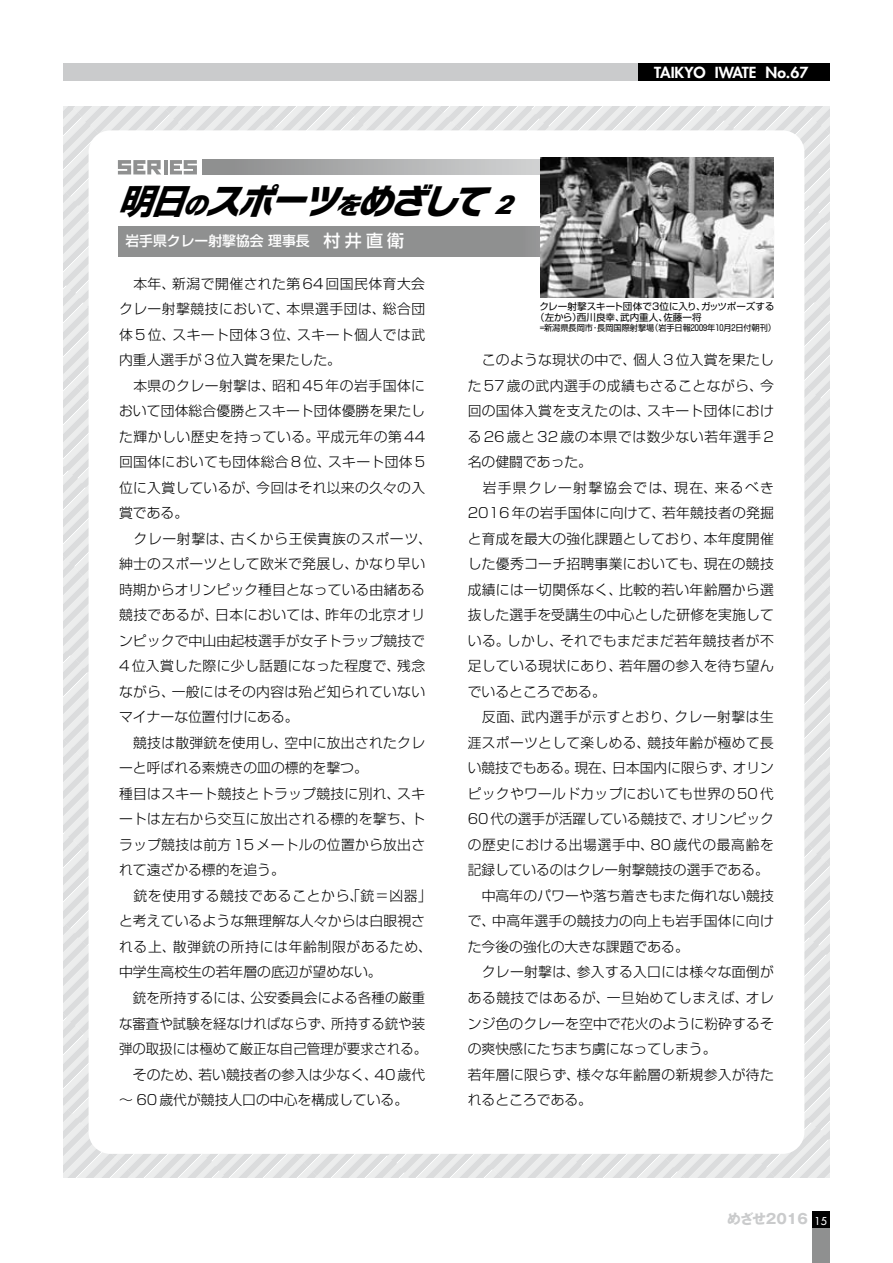
<style>
.page{position:relative;width:893px;height:1263px;background:#fff}
.page>*{position:absolute;margin:0;border:0;box-sizing:border-box;transform-origin:0 0}
.t1{font:italic 800 34.2px "Typelabo N Std";color:#000}
.t2{font:italic 900 25.5px "Arial";color:#000}
.t3{font:800 14.85px "Futura";color:#fff;scale:1.05 1}
.t4{font:14.85px "Futura";letter-spacing:.1em;color:#fff}
.t5{font:300 13.8px/25.5px "Shin Go Pro";letter-spacing:.02em;color:#000}
.t6{font:300 13.8px "Shin Go Pro";color:#000}
.t7{font:300 13.8px "Shin Go Pro";letter-spacing:.055em;color:#000}
.t8{font:300 13.8px "Shin Go Pro";letter-spacing:.045em;color:#000}
.t9{font:500 13.8px "Shin Go Pro";color:#fff}
.t10{font:700 13.8px "Gothic MB101 Pro";letter-spacing:-.005em;color:#cacbcc}
.t11{font:9.6px/10.6px "Shin Go Pro";color:#000}
.t12{font:8.55px "Shin Go Pro";color:#000;scale:.96 1}
.s1{font-family:"Shin Go Pro";font-weight:700}
.s2{font-size:23.55px}
.s3{font-size:16.95px}
.s4{font-family:"Futura";font-weight:400;font-size:10.65px;color:#fff}
</style>
<div class="page">
<div style="left:64px;top:64px;width:765px;height:17px;background:#cacbcc"></div>
<div style="left:638px;top:64px;width:191px;height:17px;background:#000"></div>
<div style="left:812px;top:1212px;width:17px;height:17px;background:#000"></div>
<div style="left:812px;top:1229px;width:17px;height:34px;background:#8f9090"></div>
<div style="left:64px;top:106px;width:765px;height:1072px;background:#e7e8e9"></div>
<div style="left:89px;top:130px;width:715px;height:1024px;background:#fff;border-radius:22px"></div>
<svg style="left:118px;top:160px;width:43px;height:14px"></svg>
<hr style="left:164px;top:160px;width:3px;height:14px;background:#8f9090">
<svg style="left:170px;top:160px;width:27px;height:14px"></svg>
<svg style="left:202px;top:160px;width:338px;height:14px"></svg>
<div style="left:118px;top:226px;width:657px;height:30px;background:#8f9090"></div>
<img style="left:540px;top:157px;width:234px;height:141px">
<h1 class="t1" style="left:118px;top:176px;width:384px"><span class="s1">明日</span><span class="s2">の</span>スポーツ<span class="s2">を</span>めざして</h1>
<h2 class="t2" style="left:494px;top:191px;width:29px">2</h2>
<p class="t9" style="left:125px;top:229px;width:280px">岩手県クレー射撃協会 理事長　<span class="s3">村井直衛</span></p>
<p class="t3" style="left:654px;top:63px;width:148px">TAIKYO IWATE No.67</p>
<p class="t4" style="left:714px;top:64px;width:113px">TAIKYO IWATE</p>
<p class="t5" style="left:119px;top:269px;width:314px">　本年、新潟で開催された第64回国民体育大会クレー射撃競技において、本県選手団は、総合団体5位、スキート団体3位、スキート個人では武内重人選手が3位入賞を果たした。<br>　本県のクレー射撃は、昭和45年の岩手国体において団体総合優勝とスキート団体優勝を果たした輝かしい歴史を持っている。平成元年の第44回国体においても団体総合8位、スキート団体5位に入賞しているが、今回はそれ以来の久々の入賞である。<br>　クレー射撃は、古くから王侯貴族のスポーツ、紳士のスポーツとして欧米で発展し、かなり早い時期からオリンピック種目となっている由緒ある競技であるが、日本においては、昨年の北京オリンピックで中山由起枝選手が女子トラップ競技で<br>4位入賞した際に少し話題になった程度で、残念ながら、一般にはその内容は殆ど知られていないマイナーな位置付けにある。</p>
<p class="t5" style="left:119px;top:728px;width:315px;text-indent:14px">競技は散弾銃を使用し、空中に放出されたクレーと呼ばれる素焼きの皿の標的を撃つ。<br>種目はスキート競技とトラップ競技に別れ、スキートは左右から交互に放出される標的を撃ち、トラップ競技は前方15メートルの位置から放出されて遠ざかる標的を追う。<br>　銃を使用する競技であることから「銃＝凶器」</p>
<p class="t5" style="left:119px;top:881px;width:314px;text-indent:230px">、<br>と考えているような無理解な人々からは白眼視される上、散弾銃の所持には年齢制限があるため、中学生高校生の若年層の底辺が望めない。</p>
<p class="t5" style="left:133px;top:983px;width:294px">銃を所持するには、公安委員会による各種の厳重</p>
<p class="t5" style="left:119px;top:1009px;width:308px">な審査や試験を経なければならず、所持する銃や装</p>
<p class="t6" style="left:119px;top:1037px;width:310px">弾の取扱には極めて厳正な自己管理が要求される。</p>
<p class="t6" style="left:133px;top:1063px;width:294px">そのため、若い競技者の参入は少なく、40歳代</p>
<p class="t6" style="left:119px;top:1088px;width:291px">～ 60歳代が競技人口の中心を構成している。</p>
<p class="t11" style="left:535px;top:300px;width:241px;text-indent:4px">クレー射撃スキート団体で3位に入り、ガッツポーズする（左から）西川良幸、武内重人、佐藤一将</p>
<p class="t12" style="left:540px;top:320px;width:243px">＝新潟県長岡市・長岡国際射撃場（岩手日報2009年10月2日付朝刊）</p>
<p class="t5" style="left:468px;top:345px;width:308px">　このような現状の中で、個人3位入賞を果たした57歳の武内選手の成績もさることながら、今回の国体入賞を支えたのは、スキート団体における26歳と32歳の本県では数少ない若年選手2名の健闘であった。<br>　岩手県クレー射撃協会では、現在、来るべき<br>2016年の岩手国体に向けて、若年競技者の発掘と育成を最大の強化課題としており、本年度開催した優秀コーチ招聘事業においても、現在の競技成績には一切関係なく、比較的若い年齢層から選抜した選手を受講生の中心とした研修を実施している。しかし、それでもまだまだ若年競技者が不足している現状にあり、若年層の参入を待ち望んでいるところである。</p>
<p class="t8" style="left:482px;top:706px;width:293px">反面、武内選手が示すとおり、クレー射撃は生</p>
<p class="t5" style="left:468px;top:728px;width:308px">涯スポーツとして楽しめる、競技年齢が極めて長</p>
<p class="t5" style="left:468px;top:754px;width:308px">い競技でもある。現在、日本国内に限らず、オリン</p>
<p class="t5" style="left:468px;top:779px;width:308px">ピックやワールドカップにおいても世界の50代</p>
<p class="t6" style="left:468px;top:808px;width:308px">60代の選手が活躍している競技で、オリンピック</p>
<p class="t7" style="left:468px;top:833px;width:308px">の歴史における出場選手中、80歳代の最高齢を</p>
<p class="t6" style="left:468px;top:859px;width:302px">記録しているのはクレー射撃競技の選手である。</p>
<p class="t5" style="left:482px;top:881px;width:294px">中高年のパワーや落ち着きもまた侮れない競技</p>
<p class="t5" style="left:468px;top:907px;width:308px">で、中高年選手の競技力の向上も岩手国体に向け</p>
<p class="t6" style="left:468px;top:935px;width:223px">た今後の強化の大きな課題である。</p>
<p class="t5" style="left:468px;top:958px;width:308px">　クレー射撃は、参入する入口には様々な面倒が</p>
<p class="t5" style="left:468px;top:983px;width:308px">ある競技ではあるが、一旦始めてしまえば、オレ</p>
<p class="t5" style="left:468px;top:1009px;width:308px">ンジ色のクレーを空中で花火のように粉砕するそ</p>
<p class="t6" style="left:468px;top:1037px;width:250px">の爽快感にたちまち虜になってしまう。</p>
<p class="t5" style="left:468px;top:1060px;width:308px">若年層に限らず、様々な年齢層の新規参入が待た</p>
<p class="t6" style="left:468px;top:1088px;width:126px">れるところである。</p>
<p class="t10" style="left:727px;top:1207px;width:101px">めざせ2016 <span class="s4">15</span></p>
</div>
